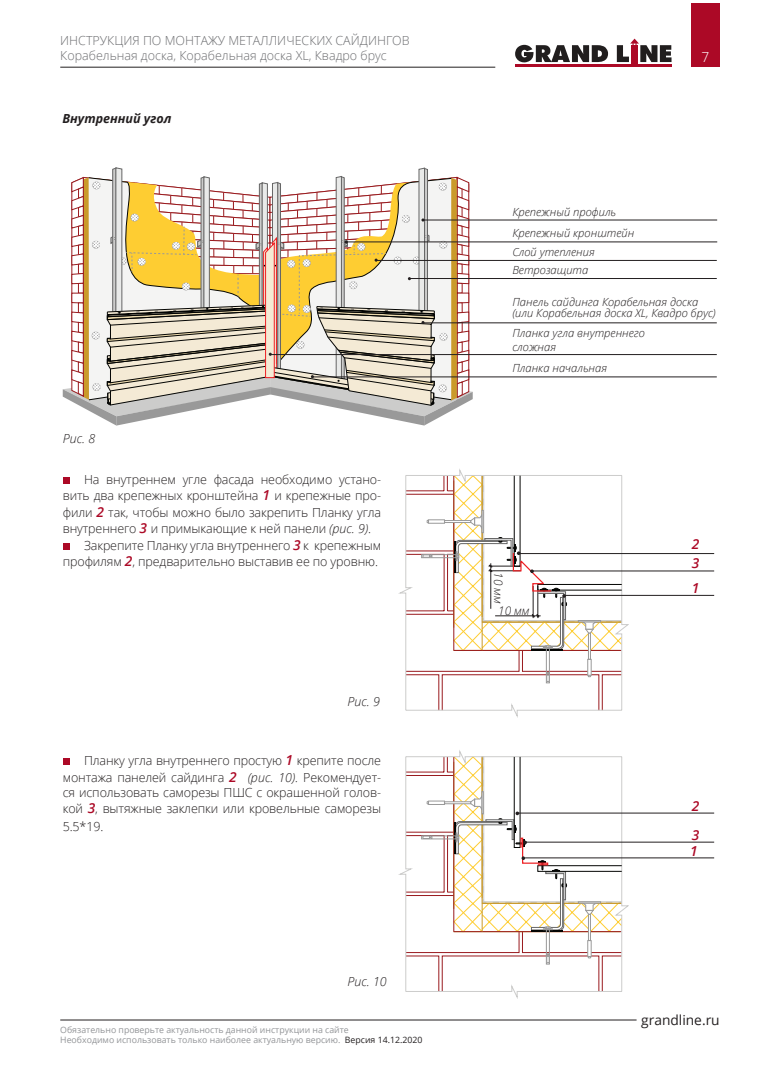
<style>
.page{position:relative;width:780px;height:1088px;background:#fff}
.page>*{position:absolute;margin:0;border:0;box-sizing:border-box;transform-origin:0 0}
.t1{font:13.75px "Open Sans";color:#231f20}
.t2{font:italic 600 13.75px "Open Sans";color:#ac0926}
.t3{font:300 13.75px "Open Sans";color:#fff}
.t4{font:300 12.5px/16.5px "Open Sans";letter-spacing:-.01em;color:#231f20;text-align:right}
.t5{font:300 12.5px/15px "Open Sans";color:#6c6d70}
.t6{font:italic 300 12.5px "Open Sans";color:#231f20}
.t7{font:italic 700 12.5px "Open Sans";color:#231f20}
.t8{font:italic 300 11.88px "Open Sans";color:#231f20}
.t9{font:italic 300 11.12px/11.2px "Open Sans";color:#231f20}
.t10{font:8.75px/10.5px "Open Sans";color:#939598}
.s1{font-weight:600;font-style:italic;font-size:13.75px;color:#ac0926}
.s2{font-style:italic}
.s3{color:#231f20}
</style>
<div class="page">
<hr style="left:60px;top:67px;width:435px;height:1px;background:#231f20">
<hr style="left:60px;top:1020px;width:576px;height:1px;background:#231f20">
<div style="left:631px;top:45px;width:6px;height:21px;background:#ac0926"></div>
<hr style="left:515px;top:65px;width:156px;height:2px;background:#ac0926">
<svg style="left:515px;top:45px;width:93px;height:17px"></svg>
<svg style="left:616px;top:39px;width:55px;height:23px"></svg>
<div style="left:691px;top:4px;width:28px;height:63px;background:#ac0926"></div>
<svg style="left:399px;top:750px;width:229px;height:248px"></svg>
<div style="left:421px;top:835px;width:35px;height:4px;border:1px solid #999"></div>
<svg style="left:422px;top:835px;width:10px;height:4px"></svg>
<div style="left:588px;top:914px;width:2px;height:27px;background:#fff;border:1px solid #999"></div>
<svg style="left:587px;top:940px;width:4px;height:18px"></svg>
<div style="left:444px;top:801px;width:27px;height:3px;background:#fff;border:1px solid #999"></div>
<svg style="left:426px;top:800px;width:19px;height:5px"></svg>
<svg style="left:399px;top:469px;width:229px;height:248px"></svg>
<div style="left:421px;top:554px;width:35px;height:4px;border:1px solid #999"></div>
<svg style="left:422px;top:554px;width:10px;height:4px"></svg>
<div style="left:588px;top:633px;width:2px;height:26px;background:#fff;border:1px solid #999"></div>
<svg style="left:587px;top:659px;width:4px;height:18px"></svg>
<div style="left:444px;top:520px;width:27px;height:3px;background:#fff;border:1px solid #999"></div>
<svg style="left:426px;top:519px;width:19px;height:5px"></svg>
<hr style="left:517px;top:553px;width:197px;height:1px;background:#231f20">
<hr style="left:564px;top:595px;width:150px;height:1px;background:#231f20">
<hr style="left:525px;top:842px;width:189px;height:1px;background:#231f20">
<hr style="left:517px;top:813px;width:197px;height:1px;background:#231f20">
<hr style="left:530px;top:571px;width:184px;height:1px;background:#231f20">
<hr style="left:525px;top:857px;width:189px;height:1px;background:#231f20">
<hr style="left:409px;top:278px;width:307px;height:1px;background:#231f20">
<hr style="left:376px;top:260px;width:340px;height:1px;background:#231f20">
<hr style="left:423px;top:322px;width:293px;height:1px;background:#231f20">
<hr style="left:270px;top:354px;width:446px;height:1px;background:#231f20">
<hr style="left:344px;top:242px;width:373px;height:1px;background:#231f20">
<hr style="left:423px;top:220px;width:294px;height:1px;background:#231f20">
<hr style="left:312px;top:377px;width:404px;height:1px;background:#231f20">
<div style="left:63px;top:477px;width:7px;height:7px;background:#ac0926"></div>
<div style="left:63px;top:543px;width:7px;height:7px;background:#ac0926"></div>
<div style="left:63px;top:758px;width:7px;height:7px;background:#ac0926"></div>
<svg style="left:453px;top:756px;width:169px;height:176px"></svg>
<svg style="left:63px;top:167px;width:409px;height:259px"></svg>
<svg style="left:453px;top:475px;width:169px;height:176px"></svg>
<p class="t5" style="left:60px;top:33px;width:351px">ИНСТРУКЦИЯ ПО МОНТАЖУ МЕТАЛЛИЧЕСКИХ САЙДИНГОВ<br>Корабельная доска, Корабельная доска XL, Квадро брус</p>
<p class="t7" style="left:62px;top:110px;width:110px">Внутренний угол</p>
<p class="t6" style="left:63px;top:430px;width:34px">Рис. 8</p>
<p class="t4" style="left:63px;top:470px;width:320px;text-align:justify;text-indent:21px">На внутреннем угле фасада необходимо устано&shy;вить два крепежных кронштейна <span class="s1">1</span> и крепежные про&shy;фили <span class="s1">2</span> так, чтобы можно было закрепить Планку угла внутреннего <span class="s1">3</span> и примыкающие к ней панели <span class="s2">(рис. 9)</span>.</p>
<p class="t4" style="left:63px;top:536px;width:320px">Закрепите Планку угла внутреннего <span class="s1">3</span> к крепежным профилям <span class="s1">2</span>, предварительно выставив ее по уровню.</p>
<p class="t6" style="left:347px;top:693px;width:34px">Рис. 9</p>
<p class="t4" style="left:63px;top:752px;width:320px">Планку угла внутреннего простую <span class="s1">1</span> крепите после монтажа панелей сайдинга <span class="s1">2</span> <span class="s2">(рис. 10).</span> Рекомендует-</p>
<p class="t4" style="left:63px;top:784px;width:320px;text-align:left">ся использовать саморезы ПШС с окрашенной голов&shy;кой <span class="s1">3</span>, вытяжные заклепки или кровельные саморезы</p>
<p class="t4" style="left:63px;top:818px;width:42px">5.5*19.</p>
<p class="t6" style="left:347px;top:973px;width:41px">Рис. 10</p>
<p class="t10" style="left:60px;top:1024px;width:363px">Обязательно проверьте актуальность данной инструкции на сайте<br>Необходимо использовать только наиболее актуальную версию. <span class="s3">Версия 14.12.2020</span></p>
<p class="t9" style="left:512px;top:206px;width:105px">Крепежный профиль</p>
<p class="t9" style="left:512px;top:227px;width:123px">Крепежный кронштейн</p>
<p class="t9" style="left:512px;top:246px;width:84px">Слой утепления</p>
<p class="t9" style="left:512px;top:264px;width:77px">Ветрозащита</p>
<p class="t3" style="left:701px;top:48px;width:9px">7</p>
<p class="t9" style="left:512px;top:295px;width:205px">Панель сайдинга Корабельная доска (или Корабельная доска XL, Квадро брус)</p>
<p class="t9" style="left:512px;top:327px;width:134px">Планка угла внутреннего</p>
<p class="t9" style="left:512px;top:340px;width:45px">сложная</p>
<p class="t9" style="left:512px;top:362px;width:96px">Планка начальная</p>
<p class="t8" style="left:506px;top:572px;width:33px;rotate:90deg">10 мм</p>
<p class="t8" style="left:498px;top:602px;width:33px">10 мм</p>
<p class="t2" style="left:691px;top:535px;width:9px">2</p>
<p class="t2" style="left:691px;top:553px;width:9px">3</p>
<p class="t2" style="left:691px;top:579px;width:9px">1</p>
<p class="t2" style="left:692px;top:797px;width:9px">2</p>
<p class="t2" style="left:692px;top:826px;width:9px">3</p>
<p class="t2" style="left:690px;top:841px;width:9px">1</p>
<p class="t1" style="left:641px;top:1011px;width:80px">grandline.ru</p>
</div>
